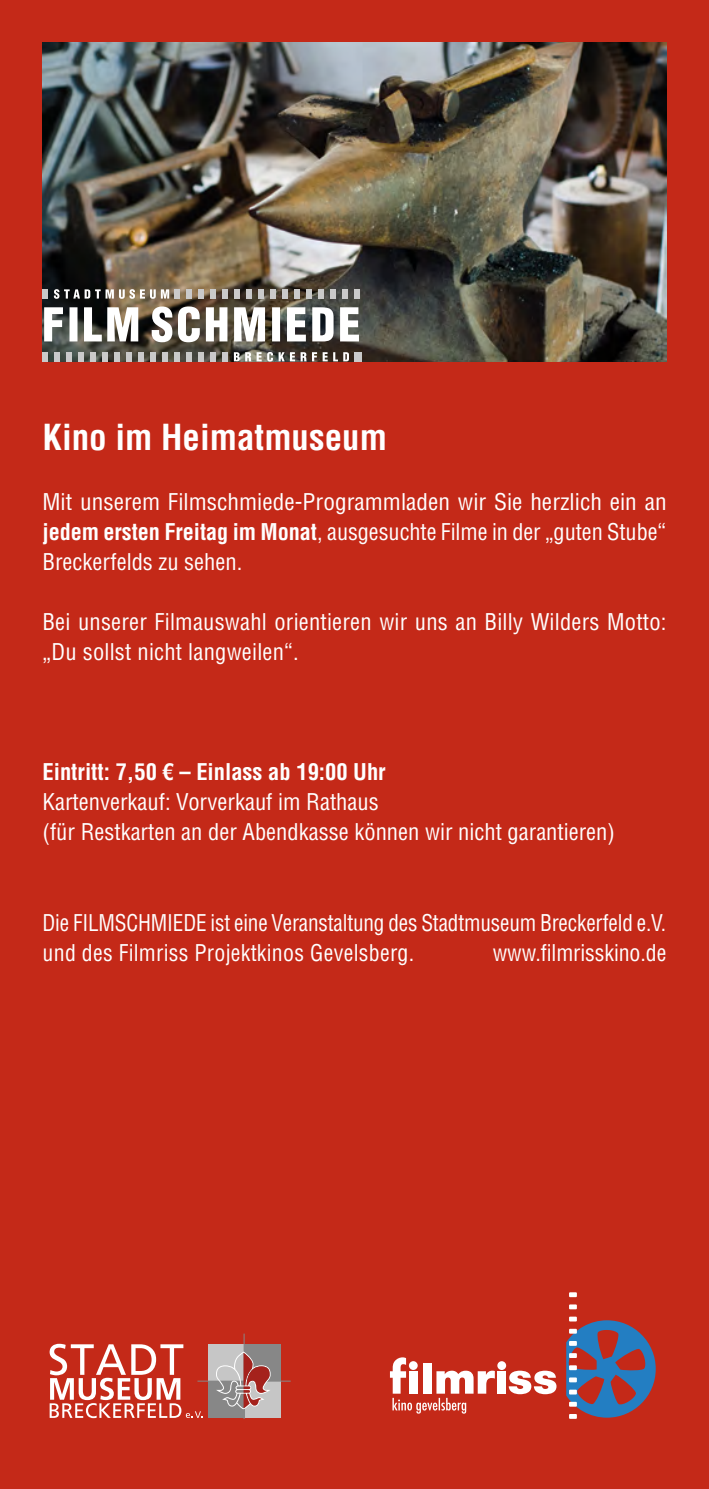
<style>
.page{position:relative;width:709px;height:1489px;background:#fff}
.page>*{position:absolute;margin:0;border:0;box-sizing:border-box;transform-origin:0 0}
.Ü1{font:700 condensed 35px "Helvetica LT Std";color:#fff}
.Absatzformat_2{font:condensed 22.5px/30px "Helvetica LT Std";color:#fff;text-align:justify}
.Absatzformat_2-2{font:condensed 22.5px/30px "Helvetica LT Std";color:#fff;scale:.94 1}
.Absatzformat_2-3{font:700 condensed 22.5px "Helvetica LT Std";color:#fff}
.s1{font-weight:700}
</style>
<div class="page">
<div style="left:0;top:0;width:709px;height:1488px;background:#c42918"></div>
<svg style="left:50px;top:1343px;width:152px;height:74px"></svg>
<div style="left:208px;top:1344px;width:36px;height:36px;background:#c6c6c6"></div>
<div style="left:244px;top:1380px;width:36px;height:37px;background:#c6c6c6"></div>
<div style="left:244px;top:1344px;width:36px;height:36px;background:#878787"></div>
<div style="left:208px;top:1380px;width:36px;height:37px;background:#878787"></div>
<hr style="left:197px;top:1380px;width:94px;height:1px;background:#878787">
<hr style="left:243px;top:1333px;width:1px;height:85px;background:#878787">
<svg style="left:215px;top:1351px;width:57px;height:57px"></svg>
<svg style="left:509px;top:1370px;width:47px;height:23px"></svg>
<svg style="left:497px;top:1360px;width:9px;height:9px"></svg>
<div style="left:497px;top:1371px;width:9px;height:22px;background:#fff"></div>
<svg style="left:390px;top:1357px;width:105px;height:56px"></svg>
<div style="left:569px;top:1304px;width:8px;height:5px;background:#fff"></div>
<div style="left:569px;top:1316px;width:8px;height:5px;background:#fff"></div>
<svg style="left:566px;top:1320px;width:89px;height:97px"></svg>
<div style="left:569px;top:1377px;width:8px;height:5px;background:#fff"></div>
<svg style="left:569px;top:1292px;width:8px;height:4px"></svg>
<div style="left:569px;top:1389px;width:8px;height:5px;background:#fff"></div>
<div style="left:569px;top:1401px;width:8px;height:5px;background:#fff"></div>
<div style="left:569px;top:1413px;width:8px;height:5px;background:#fff"></div>
<img style="left:43px;top:43px;width:623px;height:318px">
<svg style="left:44px;top:306px;width:315px;height:36px;background:#a7a6a1"></svg>
<svg style="left:234px;top:352px;width:115px;height:9px"></svg>
<div style="left:43px;top:352px;width:5px;height:9px;background:#cacaca"></div>
<div style="left:54px;top:352px;width:6px;height:9px;background:#cacaca"></div>
<div style="left:66px;top:352px;width:6px;height:9px;background:#cacaca"></div>
<div style="left:78px;top:352px;width:6px;height:9px;background:#cacaca"></div>
<div style="left:90px;top:352px;width:6px;height:9px;background:#cacaca"></div>
<div style="left:102px;top:352px;width:6px;height:9px;background:#cacaca"></div>
<div style="left:114px;top:352px;width:6px;height:9px;background:#cacaca"></div>
<div style="left:126px;top:352px;width:6px;height:9px;background:#cacaca"></div>
<div style="left:138px;top:352px;width:6px;height:9px;background:#cacaca"></div>
<div style="left:150px;top:352px;width:6px;height:9px;background:#cacaca"></div>
<div style="left:162px;top:352px;width:6px;height:9px;background:#cacaca"></div>
<div style="left:174px;top:352px;width:6px;height:9px;background:#cacaca"></div>
<div style="left:186px;top:352px;width:6px;height:9px;background:#cacaca"></div>
<div style="left:198px;top:352px;width:6px;height:9px;background:#cacaca"></div>
<div style="left:210px;top:352px;width:6px;height:9px;background:#cacaca"></div>
<div style="left:222px;top:352px;width:6px;height:9px;background:#cacaca"></div>
<div style="left:354px;top:352px;width:7px;height:9px;background:#cacaca"></div>
<svg style="left:54px;top:289px;width:115px;height:10px"></svg>
<div style="left:43px;top:289px;width:5px;height:9px;background:#cacaca"></div>
<div style="left:174px;top:289px;width:6px;height:9px;background:#cacaca"></div>
<div style="left:186px;top:289px;width:6px;height:9px;background:#cacaca"></div>
<div style="left:198px;top:289px;width:6px;height:9px;background:#cacaca"></div>
<div style="left:210px;top:289px;width:6px;height:9px;background:#cacaca"></div>
<div style="left:222px;top:289px;width:6px;height:9px;background:#cacaca"></div>
<div style="left:234px;top:289px;width:6px;height:9px;background:#cacaca"></div>
<div style="left:246px;top:289px;width:6px;height:9px;background:#cacaca"></div>
<div style="left:258px;top:289px;width:6px;height:9px;background:#cacaca"></div>
<div style="left:270px;top:289px;width:6px;height:9px;background:#cacaca"></div>
<div style="left:282px;top:289px;width:6px;height:9px;background:#cacaca"></div>
<div style="left:294px;top:289px;width:6px;height:9px;background:#cacaca"></div>
<div style="left:306px;top:289px;width:6px;height:9px;background:#cacaca"></div>
<div style="left:318px;top:289px;width:6px;height:9px;background:#cacaca"></div>
<div style="left:330px;top:289px;width:6px;height:9px;background:#cacaca"></div>
<div style="left:342px;top:289px;width:6px;height:9px;background:#cacaca"></div>
<div style="left:354px;top:289px;width:6px;height:9px;background:#cacaca"></div>
<p class="Ü1" style="left:43px;top:415px;width:346px">Kino im Heimatmuseum</p>
<p class="Absatzformat_2" style="left:43px;top:487px;width:625px">Mit unserem Filmschmiede-Programmladen wir Sie herzlich ein an <span class="s1">jedem ersten Freitag im Monat</span>, ausgesuchte Filme in der „guten Stube“ Breckerfelds zu sehen.</p>
<p class="Absatzformat_2" style="left:43px;top:607px;width:625px">Bei unserer Filmauswahl orientieren wir uns an Billy Wilders Motto: „Du sollst nicht langweilen“.</p>
<p class="Absatzformat_2-3" style="left:43px;top:758px;width:345px">Eintritt: 7,50 € – Einlass ab 19:00 Uhr</p>
<p class="Absatzformat_2" style="left:43px;top:787px;width:338px">Kartenverkauf: Vorverkauf im Rathaus</p>
<p class="Absatzformat_2" style="left:43px;top:817px;width:574px">(für Restkarten an der Abendkasse können wir nicht garantieren)</p>
<p class="Absatzformat_2-2" style="left:43px;top:907px;width:665px">Die FILMSCHMIEDE ist eine Veranstaltung des Stadtmuseum Breckerfeld e.V. und des Filmriss Projektkinos Gevelsberg.</p>
<p class="Absatzformat_2" style="left:493px;top:937px;width:175px">www.filmrisskino.de</p>
</div>
